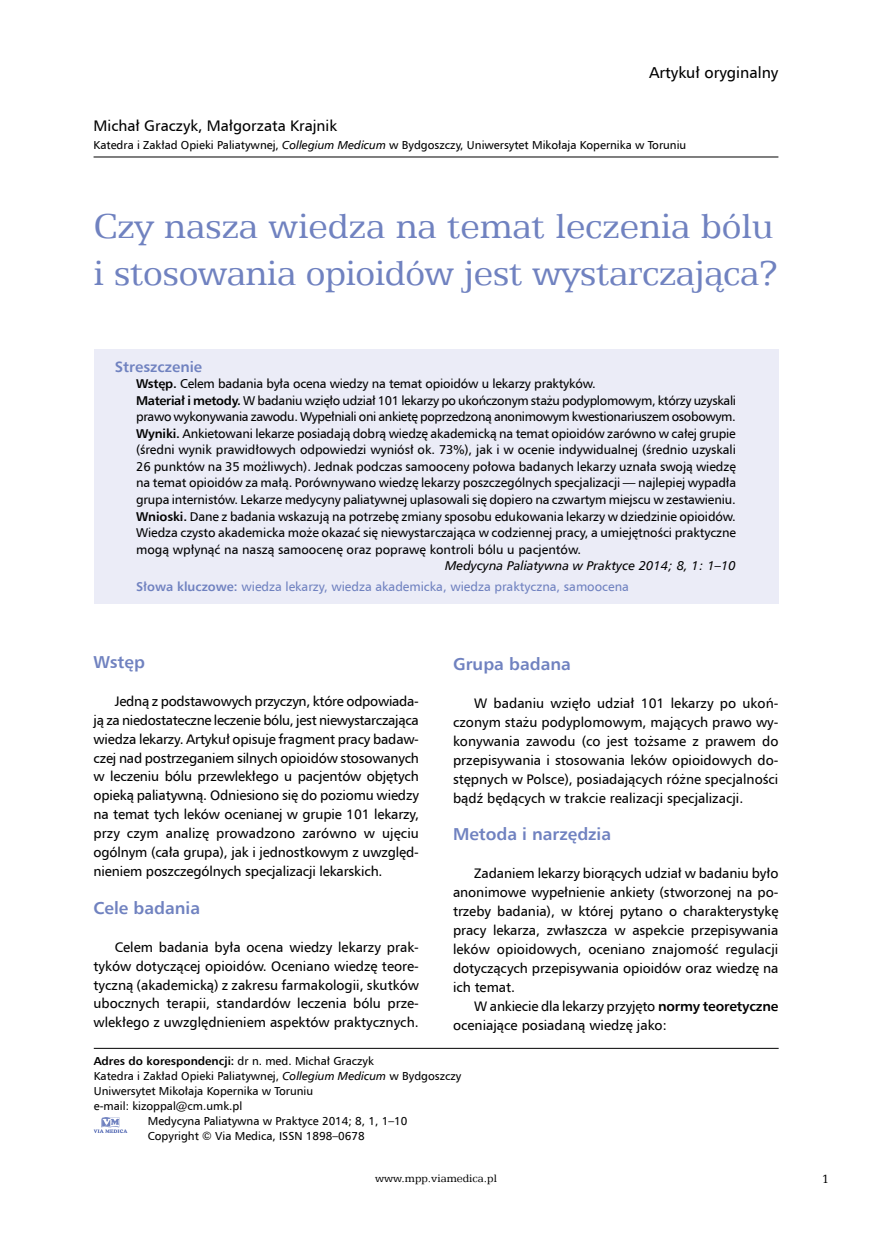
<style>
.page{position:relative;width:872px;height:1234px;background:#fff}
.page>*{position:absolute;margin:0;border:0;box-sizing:border-box;transform-origin:0 0}
.t1{font:39px/46.8px "Egyptian 505 EU";letter-spacing:-.015em;color:#7082c0}
.t2{font:700 17.25px "Humnst 777 EU";color:#7082c0}
.t3{font:15.75px "Humnst 777 EU";color:#000}
.t4{font:15.3px "Humnst 777 EU";color:#000}
.t5{font:700 15px "Humnst 777 EU";color:#7082c0}
.t6{font:13.8px/18.9px "Humnst 777 EU";color:#000;text-align:justify}
.t7{font:13.5px "Egyptian 505 EU";color:#000}
.t8{font:12.75px/16.5px "Humnst 777 EU";letter-spacing:-.01em;color:#000}
.t9{font:12.75px/20.7px "Humnst 777 EU";color:#7082c0}
.t10{font:12px "Egyptian 505 EU";color:#000}
.t11{font:11.55px "Humnst 777 EU";color:#000}
.t12{font:700 11.55px "Humnst 777 EU";color:#000}
.s1{font-style:italic}
.s2{font-weight:700}
.s3{font-style:italic;color:#000}
.s4{font-weight:400}
</style>
<div class="page">
<div style="left:94px;top:349px;width:684px;height:255px;background:#ebecf7"></div>
<hr style="left:94px;top:1047px;width:684px;height:1px;background:#000">
<svg style="left:94px;top:1117px;width:33px;height:15px"></svg>
<hr style="left:94px;top:157px;width:684px;height:1px;background:#000">
<p class="t3" style="left:649px;top:63px;width:131px">Artykuł oryginalny</p>
<p class="t4" style="left:94px;top:116px;width:245px">Michał Graczyk, Małgorzata Krajnik</p>
<p class="t11" style="left:94px;top:137px;width:594px">Katedra i Zakład Opieki Paliatywnej, <span class="s1">Collegium Medicum</span> w Bydgoszczy, Uniwersytet Mikołaja Kopernika w Toruniu</p>
<h1 class="t1" style="left:94px;top:202px;width:685px">Czy nasza wiedza na temat leczenia bólu i stosowania opioidów jest wystarczająca?</h1>
<p class="t5" style="left:115px;top:357px;width:89px">Streszczenie</p>
<p class="t8" style="left:136px;top:375px;width:601px"><span class="s2">Wstęp.</span> Celem badania była ocena wiedzy na temat opioidów u lekarzy praktyków.<br><span class="s2">Materiał i metody.</span> W badaniu wzięło udział 101 lekarzy po ukończonym stażu podyplomowym, którzy uzyskali prawo wykonywania zawodu. Wypełniali oni ankietę poprzedzoną anonimowym kwestionariuszem osobowym.<br><span class="s2">Wyniki.</span> Ankietowani lekarze posiadają dobrą wiedzę akademicką na temat opioidów zarówno w całej grupie (średni wynik prawidłowych odpowiedzi wyniósł ok. 73%), jak i w ocenie indywidualnej (średnio uzyskali 26 punktów na 35 możliwych). Jednak podczas samooceny połowa badanych lekarzy uznała swoją wiedzę na temat opioidów za małą. Porównywano wiedzę lekarzy poszczególnych specjalizacji — najlepiej wypadła grupa internistów. Lekarze medycyny paliatywnej uplasowali się dopiero na czwartym miejscu w zestawieniu.<br><span class="s2">Wnioski.</span> Dane z badania wskazują na potrzebę zmiany sposobu edukowania lekarzy w dziedzinie opioidów.<br>Wiedza czysto akademicka może okazać się niewystarczająca w codziennej pracy, a umiejętności praktyczne mogą wpłynąć na naszą samoocenę oraz poprawę kontroli bólu u pacjentów.</p>
<p class="t9" style="left:136px;top:555px;width:601px;text-indent:309px"><span class="s3">Medycyna Paliatywna w Praktyce 2014; 8, 1: 1–10<br></span><span class="s2">Słowa kluczowe:</span> wiedza lekarzy, wiedza akademicka, wiedza praktyczna, samoocena</p>
<p class="t2" style="left:94px;top:651px;width:53px">Wstęp</p>
<p class="t6" style="left:94px;top:691px;width:327px;text-indent:21px">Jedną z podstawowych przyczyn, które odpowiada&shy;ją za niedostateczne leczenie bólu, jest niewystarczająca wiedza lekarzy. Artykuł opisuje fragment pracy badaw&shy;czej nad postrzeganiem silnych opioidów stosowanych w leczeniu bólu przewlekłego u pacjentów objętych opieką paliatywną. Odniesiono się do poziomu wiedzy na temat tych leków ocenianej w grupie 101 lekarzy, przy czym analizę prowadzono zarówno w ujęciu ogólnym (cała grupa), jak i jednostkowym z uwzględ&shy;nieniem poszczególnych specjalizacji lekarskich.</p>
<p class="t2" style="left:94px;top:896px;width:108px">Cele badania</p>
<p class="t6" style="left:94px;top:936px;width:327px;text-indent:21px">Celem badania była ocena wiedzy lekarzy prak&shy;tyków dotyczącej opioidów. Oceniano wiedzę teore&shy;tyczną (akademicką) z zakresu farmakologii, skutków ubocznych terapii, standardów leczenia bólu prze&shy;wlekłego z uwzględnieniem aspektów praktycznych.</p>
<p class="t2" style="left:453px;top:653px;width:119px">Grupa badana</p>
<p class="t6" style="left:453px;top:693px;width:327px;text-indent:21px">W badaniu wzięło udział 101 lekarzy po ukoń&shy;czonym stażu podyplomowym, mających prawo wy&shy;konywania zawodu (co jest tożsame z prawem do przepisywania i stosowania leków opioidowych do&shy;stępnych w Polsce), posiadających różne specjalności bądź będących w trakcie realizacji specjalizacji.</p>
<p class="t2" style="left:453px;top:823px;width:160px">Metoda i narzędzia</p>
<p class="t6" style="left:453px;top:863px;width:327px;text-indent:21px">Zadaniem lekarzy biorących udział w badaniu było anonimowe wypełnienie ankiety (stworzonej na po&shy;trzeby badania), w której pytano o charakterystykę pracy lekarza, zwłaszcza w aspekcie przepisywania leków opioidowych, oceniano znajomość regulacji dotyczących przepisywania opioidów oraz wiedzę na ich temat.</p>
<p class="t6" style="left:453px;top:995px;width:327px;text-indent:21px">W ankiecie dla lekarzy przyjęto <span class="s2">normy teoretyczne </span>oceniające posiadaną wiedzę jako:</p>
<p class="t12" style="left:94px;top:1053px;width:282px">Adres do korespondencji: <span class="s4">dr n. med. Michał Graczyk</span></p>
<p class="t11" style="left:94px;top:1068px;width:369px">Katedra i Zakład Opieki Paliatywnej, <span class="s1">Collegium Medicum</span> w Bydgoszczy</p>
<p class="t11" style="left:94px;top:1083px;width:221px">Uniwersytet Mikołaja Kopernika w Toruniu</p>
<p class="t11" style="left:94px;top:1098px;width:150px">e-mail: kizoppal@cm.umk.pl</p>
<p class="t11" style="left:148px;top:1113px;width:261px">Medycyna Paliatywna w Praktyce 2014; 8, 1, 1–10</p>
<p class="t11" style="left:148px;top:1128px;width:218px">Copyright © Via Medica, ISSN 1898–0678</p>
<p class="t10" style="left:375px;top:1170px;width:123px">www.mpp.viamedica.pl</p>
<p class="t7" style="left:822px;top:1170px;width:9px">1</p>
</div>
